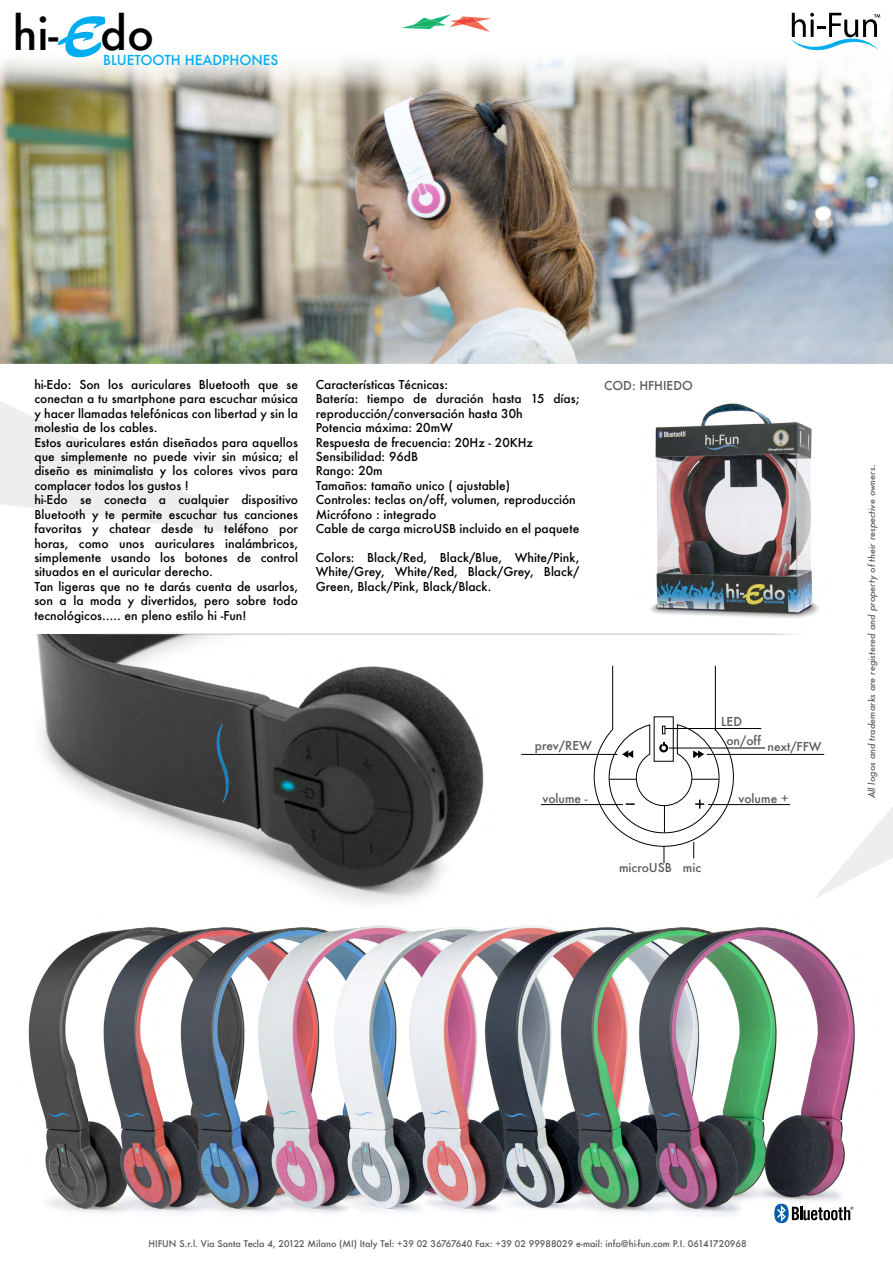
<style>
.page{position:relative;width:893px;height:1263px;background:#fff}
.page>*{position:absolute;margin:0;border:0;box-sizing:border-box;transform-origin:0 0}
.t1{font:500 45px "Futura";color:#000}
.t2{font:500 13.5px "Futura";color:#00aeef}
.t3{font:500 12px/14.4px "Futura";color:#000}
.t4{font:500 12px "Futura";color:#58595b}
.t5{font:500 9px "Futura";color:#58595b}
.t6{font:italic 500 9px "Futura";color:#58595b}
</style>
<div class="page">
<img style="left:650px;top:403px;width:169px;height:215px">
<img style="left:37px;top:634px;width:447px;height:269px">
<img style="left:0;top:58px;width:893px;height:306px">
<div style="left:413px;top:622px;width:131px;height:52px;background:#fff"></div>
<img style="left:28px;top:925px;width:827px;height:290px">
<svg style="left:402px;top:14px;width:89px;height:18px"></svg>
<svg style="left:790px;top:13px;width:90px;height:38px"></svg>
<svg style="left:0;top:401px;width:277px;height:137px"></svg>
<svg style="left:58px;top:16px;width:47px;height:43px"></svg>
<svg style="left:813px;top:753px;width:80px;height:146px"></svg>
<hr style="left:64px;top:634px;width:752px;height:1px;background:#939598">
<hr style="left:708px;top:804px;width:82px;height:1px;background:#000">
<hr style="left:669px;top:748px;width:96px;height:1px;background:#000">
<hr style="left:707px;top:754px;width:117px;height:1px;background:#000">
<hr style="left:521px;top:754px;width:97px;height:1px;background:#000">
<hr style="left:665px;top:728px;width:96px;height:1px;background:#000">
<hr style="left:541px;top:804px;width:82px;height:1px;background:#000">
<svg style="left:593px;top:665px;width:141px;height:198px"></svg>
<svg style="left:774px;top:1204px;width:79px;height:19px"></svg>
<h1 class="t1" style="left:13px;top:2px;width:143px">hi- do</h1>
<p class="t2" style="left:103px;top:51px;width:177px">BLUETOOTH HEADPHONES</p>
<p class="t3" style="left:34px;top:377px;width:265px">hi-Edo: Son los auriculares Bluetooth que se conectan a tu smartphone para escuchar música y hacer llamadas telefónicas con libertad y sin la molestia de los cables.<br>Estos auriculares están diseñados para aquellos que simplemente no puede vivir sin música; el diseño es minimalista y los colores vivos para complacer todos los gustos !<br>hi-Edo se conecta a cualquier dispositivo Bluetooth y te permite escuchar tus canciones favoritas y chatear desde tu teléfono por horas, como unos auriculares inalámbricos, simplemente usando los botones de control situados en el auricular derecho.<br>Tan ligeras que no te darás cuenta de usarlos, son a la moda y divertidos, pero sobre todo tecnológicos….. en pleno estilo hi -Fun!</p>
<p class="t3" style="left:316px;top:377px;width:134px">Características Técnicas:</p>
<p class="t4" style="left:604px;top:378px;width:90px">COD: HFHIEDO</p>
<p class="t3" style="left:316px;top:392px;width:265px">Batería: tiempo de duración hasta 15 días; reproducción/conversación hasta 30h<br>Potencia máxima: 20mW<br>Respuesta de frecuencia: 20Hz - 20KHz<br>Sensibilidad: 96dB<br>Rango: 20m<br>Tamaños: tamaño unico ( ajustable)<br>Controles: teclas on/off, volumen, reproducción<br>Micrófono : integrado<br>Cable de carga microUSB incluido en el paquete</p>
<p class="t3" style="left:316px;top:550px;width:265px;text-align:justify">Colors: Black/Red, Black/Blue, White/Pink, White/Grey, White/Red, Black/Grey, Black/ Green, Black/Pink, Black/Black.</p>
<p class="t4" style="left:721px;top:713px;width:22px">LED</p>
<p class="t4" style="left:726px;top:732px;width:36px">on/off</p>
<p class="t4" style="left:535px;top:737px;width:59px">prev/REW</p>
<p class="t4" style="left:767px;top:739px;width:56px">next/FFW</p>
<p class="t4" style="left:543px;top:790px;width:46px">volume -</p>
<p class="t4" style="left:619px;top:860px;width:83px">microUSB mic</p>
<p class="t4" style="left:739px;top:790px;width:51px">volume +</p>
<p class="t6" style="left:866px;top:798px;width:335px;rotate:-90deg">All logos and trademarks are registered and property of their respective owners.</p>
<p class="t5" style="left:148px;top:1237px;width:600px">HIFUN S.r.l. Via Santa Tecla 4, 20122 Milano (MI) Italy Tel: +39 02 36767640 Fax: +39 02 99988029 e-mail: info@hi-fun.com P.I. 06141720968</p>
</div>
